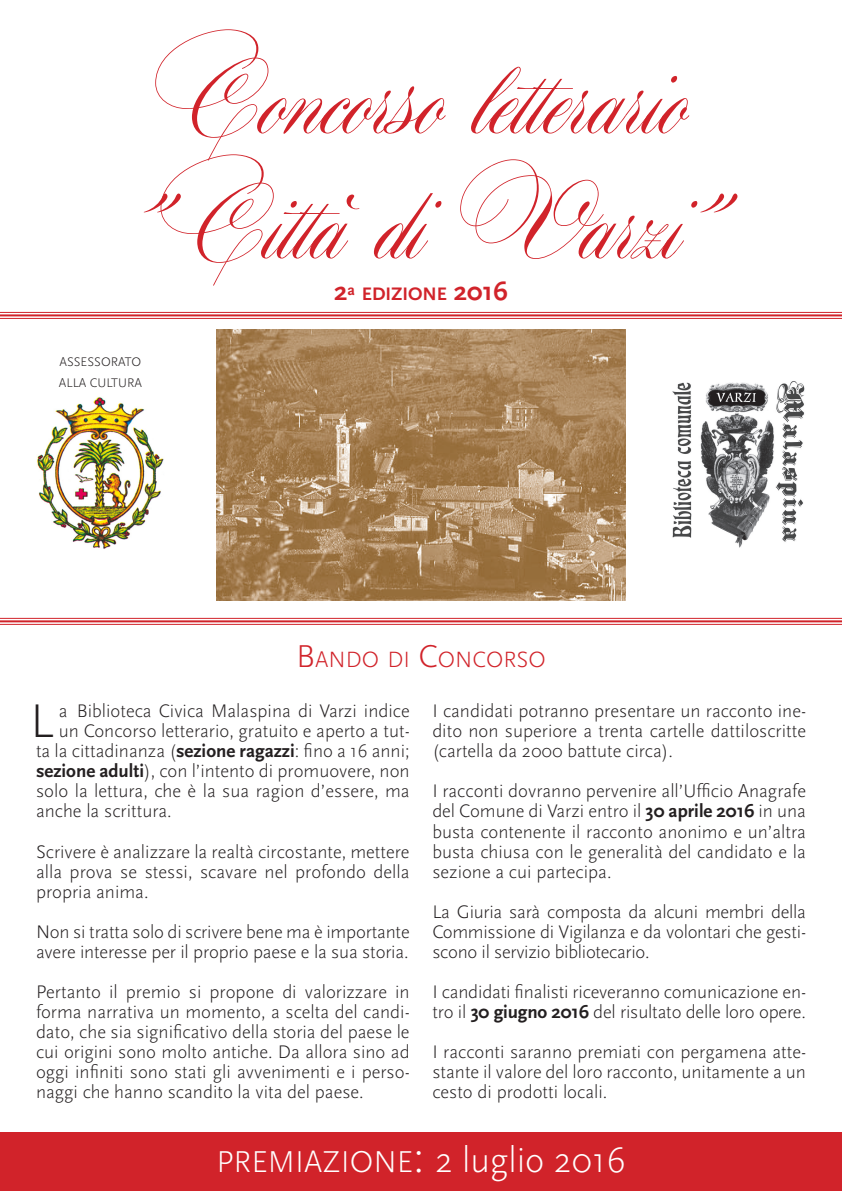
<style>
.page{position:relative;width:842px;height:1191px;background:#fff}
.page>*{position:absolute;margin:0;border:0;box-sizing:border-box;transform-origin:0 0}
.t1{font:138px "Maratre";color:#d1232a}
.Normale{font:300 49.3px "Scala Sans";color:#231f20}
.t2{font:300 31.5px "Scala Sans";color:#fff}
.Normale-2{font:300 23.1px "Scala Sans";color:#d1232a}
.Normale-3{font:300 19px/20px "Scala Sans";color:#231f20;text-align:justify}
.t3{font:700 18.9px "Scala Sans";color:#d1232a}
.t4{font:300 13px "Scala Sans";color:#231f20}
.s1{font-size:27px}
.s2{font-size:33px}
.s3{font-weight:700}
.s4{font-size:45px}
.s5{font-size:37px}
</style>
<div class="page">
<img style="left:217px;top:330px;width:408px;height:270px">
<hr style="left:0;top:312px;width:842px;height:1px;background:#d1232a">
<hr style="left:0;top:314px;width:842px;height:2px;background:#d1232a">
<hr style="left:0;top:318px;width:842px;height:1px;background:#d1232a">
<img style="left:672px;top:381px;width:133px;height:167px">
<img style="left:37px;top:397px;width:127px;height:152px">
<hr style="left:0;top:618px;width:842px;height:1px;background:#d1232a">
<hr style="left:0;top:620px;width:842px;height:2px;background:#d1232a">
<hr style="left:0;top:624px;width:842px;height:1px;background:#d1232a">
<div style="left:0;top:1132px;width:842px;height:59px;background:#d1232a"></div>
<p class="t1" style="left:154px;top:25px;width:535px">Concorso letterario</p>
<p class="t1" style="left:126px;top:150px;width:591px">"Città di Varzi"</p>
<p class="t3" style="left:334px;top:284px;width:175px"><span class="s1">2</span><sup>a</sup> EDIZIONE <span class="s1">2016</span></p>
<p class="t4" style="left:60px;top:354px;width:83px">ASSESSORATO</p>
<p class="t4" style="left:59px;top:375px;width:85px">ALLA CULTURA</p>
<p class="Normale-2" style="left:296px;top:647px;width:251px"><span class="s2">B</span>ANDO DI <span class="s2">C</span>ONCORSO</p>
<p class="Normale" style="left:30px;top:694px;width:25px">L</p>
<p class="Normale-3" style="left:59px;top:701px;width:352px">a Biblioteca Civica Malaspina di Varzi indice</p>
<p class="Normale-3" style="left:59px;top:721px;width:352px">un Concorso letterario, gratuito e aperto a tut-</p>
<p class="Normale-3" style="left:36px;top:741px;width:375px">ta la cittadinanza (<span class="s3">sezione ragazzi</span>: fino a 16 anni;</p>
<p class="Normale-3" style="left:36px;top:761px;width:375px"><span class="s3">sezione adulti</span>), con l’intento di promuovere, non</p>
<p class="Normale-3" style="left:36px;top:781px;width:375px">solo la lettura, che è la sua ragion d’essere, ma</p>
<p class="Normale-3" style="left:36px;top:801px;width:137px">anche la scrittura.</p>
<p class="Normale-3" style="left:36px;top:841px;width:375px">Scrivere è analizzare la realtà circostante, mettere alla prova se stessi, scavare nel profondo della propria anima.</p>
<p class="Normale-3" style="left:36px;top:921px;width:375px">Non si tratta solo di scrivere bene ma è importante avere interesse per il proprio paese e la sua storia.</p>
<p class="Normale-3" style="left:36px;top:981px;width:375px">Pertanto il premio si propone di valorizzare in forma narrativa un momento, a scelta del candi&shy;dato, che sia significativo della storia del paese le cui origini sono molto antiche. Da allora sino ad oggi infiniti sono stati gli avvenimenti e i perso&shy;naggi che hanno scandito la vita del paese.</p>
<p class="Normale-3" style="left:432px;top:701px;width:375px">I candidati potranno presentare un racconto ine&shy;dito non superiore a trenta cartelle dattiloscritte (cartella da 2000 battute circa).</p>
<p class="Normale-3" style="left:432px;top:781px;width:375px">I racconti dovranno pervenire all’Ufficio Anagrafe del Comune di Varzi entro il <span class="s3">30 aprile 2016</span> in una busta contenente il racconto anonimo e un’altra busta chiusa con le generalità del candidato e la sezione a cui partecipa.</p>
<p class="Normale-3" style="left:432px;top:901px;width:375px">La Giuria sarà composta da alcuni membri della Commissione di Vigilanza e da volontari che gesti&shy;scono il servizio bibliotecario.</p>
<p class="Normale-3" style="left:432px;top:981px;width:375px">I candidati finalisti riceveranno comunicazione en&shy;tro il <span class="s3">30 giugno 2016</span> del risultato delle loro opere.</p>
<p class="Normale-3" style="left:432px;top:1041px;width:375px">I racconti saranno premiati con pergamena atte&shy;stante il valore del loro racconto, unitamente a un cesto di prodotti locali.</p>
<p class="t2" style="left:216px;top:1144px;width:411px">PREMIAZIONE<span class="s4">:</span> <span class="s5">2</span> <span class="s5">luglio 2016</span></p>
</div>
